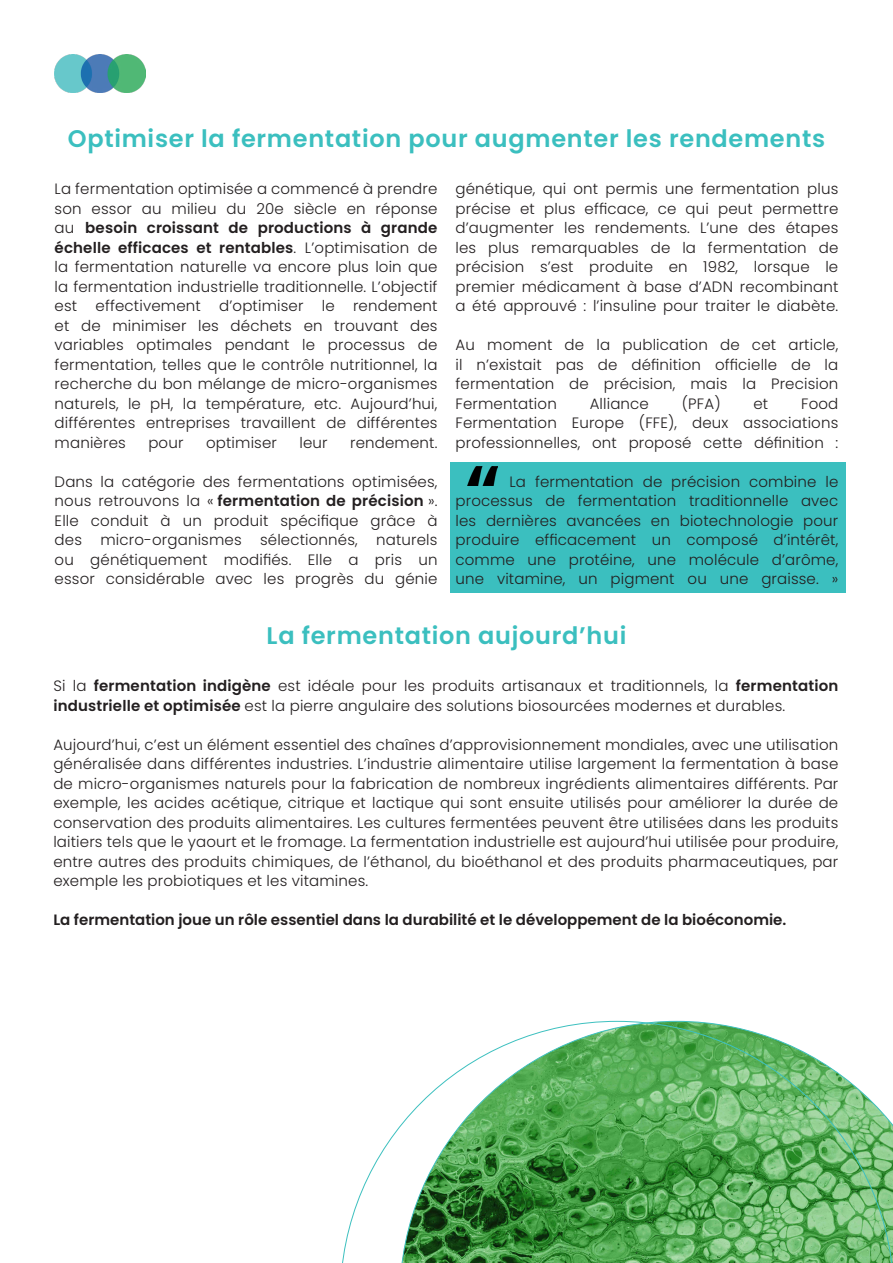
<style>
.page{position:relative;width:893px;height:1263px;background:#fff}
.page>*{position:absolute;margin:0;border:0;box-sizing:border-box;transform-origin:0 0}
.t1{font:600 24px "Poppins";letter-spacing:.03em;color:#3bbfbf}
.t2{font:300 15px/19.5px "Poppins";letter-spacing:.01em;color:#231f20;text-align:justify}
.t3{font:600 15px "Poppins";color:#231f20}
.s1{font-weight:600}
</style>
<div class="page">
<div style="left:451px;top:462px;width:395px;height:131px;background:#3bbfbf"></div>
<img style="left:54px;top:54px;width:92px;height:39px">
<svg style="left:342px;top:1021px;width:551px;height:242px"></svg>
<img style="left:468px;top:466px;width:30px;height:20px">
<p class="t1" style="left:68px;top:125px;width:759px">Optimiser la fermentation pour augmenter les rendements</p>
<p class="t2" style="left:55px;top:179px;width:384px">La fermentation optimisée a commencé à prendre son essor au milieu du 20e siècle en réponse au <span class="s1">besoin croissant de productions à grande échelle efficaces et rentables</span>. L’optimisation de la fermentation naturelle va encore plus loin que la fermentation industrielle traditionnelle. L’objectif est effectivement d’optimiser le rendement et de minimiser les déchets en trouvant des variables optimales pendant le processus de fermentation, telles que le contrôle nutritionnel, la recherche du bon mélange de micro-organismes naturels, le pH, la température, etc. Aujourd’hui, différentes entreprises travaillent de différentes manières</p>
<p class="t2" style="left:148px;top:433px;width:37px">pour</p>
<p class="t2" style="left:206px;top:433px;width:72px">optimiser</p>
<p class="t2" style="left:299px;top:433px;width:30px">leur</p>
<p class="t2" style="left:350px;top:433px;width:89px">rendement.</p>
<p class="t2" style="left:55px;top:472px;width:384px">Dans la catégorie des fermentations optimisées, nous retrouvons la « <span class="s1">fermentation de précision</span> ».<br>Elle conduit à un produit spécifique grâce à des micro-organismes sélectionnés, naturels ou génétiquement modifiés. Elle a pris un essor considérable avec les progrès du génie</p>
<p class="t2" style="left:455px;top:179px;width:384px">génétique, qui ont permis une fermentation plus précise et plus efficace, ce qui peut permettre d’augmenter les rendements. L’une des étapes les plus remarquables de la fermentation de précision s’est produite en 1982, lorsque le premier médicament à base d’ADN recombinant a été approuvé : l’insuline pour traiter le diabète.</p>
<p class="t2" style="left:455px;top:335px;width:384px">Au moment de la publication de cet article, il n’existait pas de définition officielle de la fermentation de précision, mais la Precision Fermentation</p>
<p class="t2" style="left:590px;top:394px;width:61px">Alliance</p>
<p class="t2" style="left:682px;top:394px;width:40px">(PFA)</p>
<p class="t2" style="left:753px;top:394px;width:16px">et</p>
<p class="t2" style="left:455px;top:394px;width:384px;text-indent:346px">Food Fermentation Europe (FFE), deux associations professionnelles, ont proposé cette définition :</p>
<p class="t2" style="left:455px;top:472px;width:384px;text-indent:54px">La fermentation de précision combine le processus de fermentation traditionnelle avec les dernières avancées en biotechnologie pour produire efficacement un composé d’intérêt, comme une protéine, une molécule d’arôme, une vitamine, un pigment ou une graisse. »</p>
<p class="t1" style="left:267px;top:622px;width:361px">La fermentation aujourd’hui</p>
<p class="t2" style="left:53px;top:676px;width:786px">Si la <span class="s1">fermentation indigène</span> est idéale pour les produits artisanaux et traditionnels, la <span class="s1">fermentation industrielle et optimisée</span> est la pierre angulaire des solutions biosourcées modernes et durables.</p>
<p class="t2" style="left:53px;top:735px;width:786px">Aujourd’hui, c’est un élément essentiel des chaînes d’approvisionnement mondiales, avec une utilisation généralisée dans différentes industries. L’industrie alimentaire utilise largement la fermentation à base de micro-organismes naturels pour la fabrication de nombreux ingrédients alimentaires différents. Par exemple, les acides acétique, citrique et lactique qui sont ensuite utilisés pour améliorer la durée de conservation des produits alimentaires. Les cultures fermentées peuvent être utilisées dans les produits laitiers tels que le yaourt et le fromage. La fermentation industrielle est aujourd’hui utilisée pour produire, entre autres des produits chimiques, de l’éthanol, du bioéthanol et des produits pharmaceutiques, par exemple les probiotiques et les vitamines.</p>
<p class="t3" style="left:53px;top:911px;width:734px">La fermentation joue un rôle essentiel dans la durabilité et le développement de la bioéconomie.</p>
</div>
